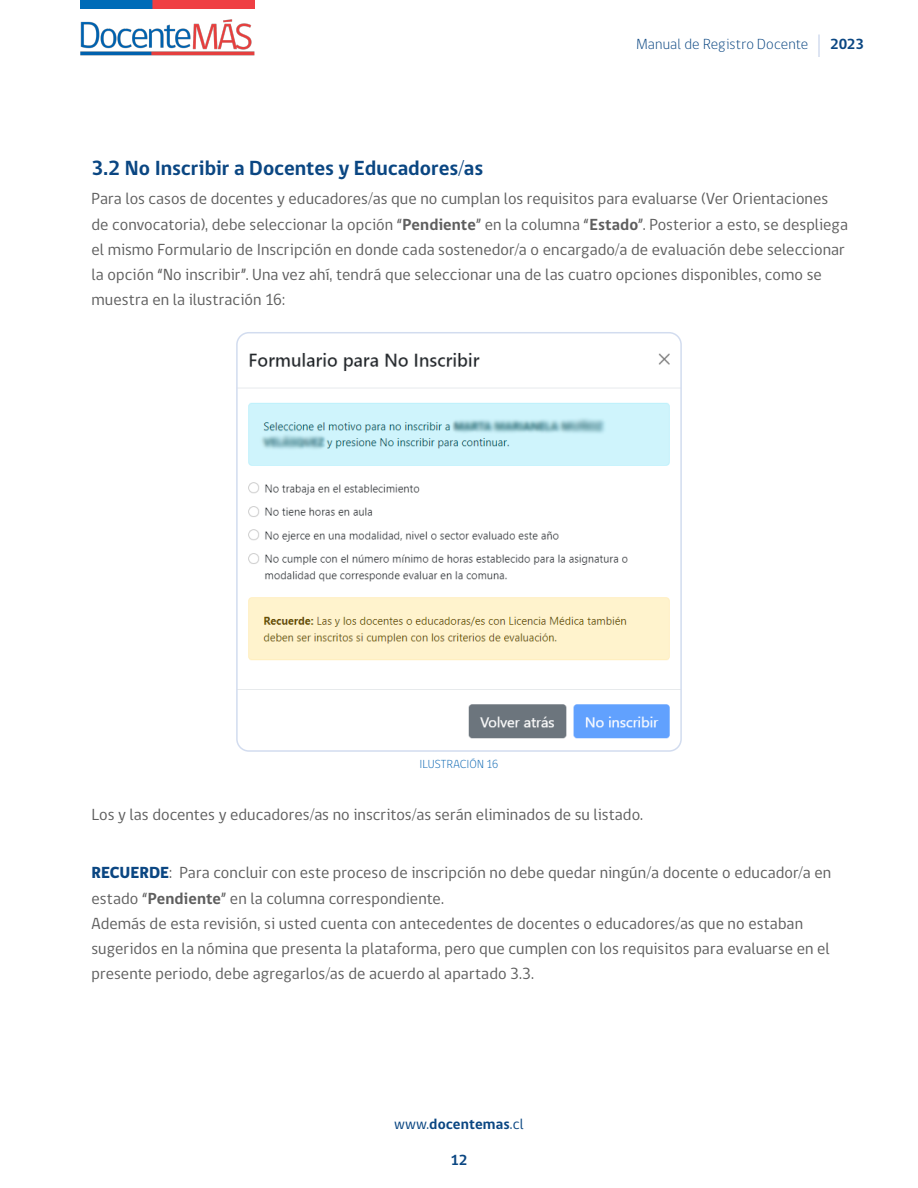
<style>
.page{position:relative;width:918px;height:1188px;background:#fff}
.page>*{position:absolute;margin:0;border:0;box-sizing:border-box;transform-origin:0 0}
.CUERPO{font:700 21px "gob CL";color:#0a4682}
.t1{font:16.5px/25.2px "gob CL";letter-spacing:.005em;color:#5e5e5e}
.t2{font:700 15px "gob CL";letter-spacing:.005em;color:#0a4682}
.t3{font:300 15px "gob CL";letter-spacing:.01em;color:#0a4682}
.t4{font:300 12px "gob CL";color:#0f69b4}
.s1{font-weight:700}
.s2{font-weight:800;color:#0a4682}
.s3{font-weight:400}
</style>
<div class="page">
<hr style="left:818px;top:34px;width:2px;height:23px;background:#d2dcef">
<img style="left:81px;top:0;width:174px;height:9px">
<img style="left:81px;top:19px;width:174px;height:37px">
<img style="left:239px;top:335px;width:440px;height:414px">
<div style="left:236px;top:332px;width:446px;height:420px;border:2px solid #d2dcef;border-radius:12px"></div>
<p class="t3" style="left:636px;top:34px;width:174px">Manual de Registro Docente</p>
<p class="t2" style="left:830px;top:33px;width:35px">2023</p>
<p class="CUERPO" style="left:92px;top:153px;width:393px">3.2 No Inscribir a Docentes y Educadores/as</p>
<p class="t1" style="left:92px;top:187px;width:758px">Para los casos de docentes y educadores/as que no cumplan los requisitos para evaluarse (Ver Orientaciones de convocatoria), debe seleccionar la opción “<span class="s1">Pendiente</span>” en la columna “<span class="s1">Estado</span>”. Posterior a esto, se despliega el mismo Formulario de Inscripción en donde cada sostenedor/a o encargado/a de evaluación debe seleccionar la opción “No inscribir”. Una vez ahí, tendrá que seleccionar una de las cuatro opciones disponibles, como se muestra en la ilustración 16:</p>
<p class="t4" style="left:420px;top:756px;width:80px">ILUSTRACIÓN 16</p>
<p class="t1" style="left:92px;top:802px;width:553px">Los y las docentes y educadores/as no inscritos/as serán eliminados de su listado.</p>
<p class="t1" style="left:92px;top:861px;width:741px"><span class="s2">RECUERDE</span>: Para concluir con este proceso de inscripción no debe quedar ningún/a docente o educador/a en estado “<span class="s1">Pendiente</span>” en la columna correspondiente.</p>
<p class="t1" style="left:92px;top:911px;width:740px">Además de esta revisión, si usted cuenta con antecedentes de docentes o educadores/as que no estaban sugeridos en la nómina que presenta la plataforma, pero que cumplen con los requisitos para evaluarse en el presente periodo, debe agregarlos/as de acuerdo al apartado 3.3.</p>
<p class="t2" style="left:394px;top:1113px;width:131px"><span class="s3">www.</span>docentemas<span class="s3">.cl</span></p>
<p class="t2" style="left:451px;top:1149px;width:18px">12</p>
</div>
